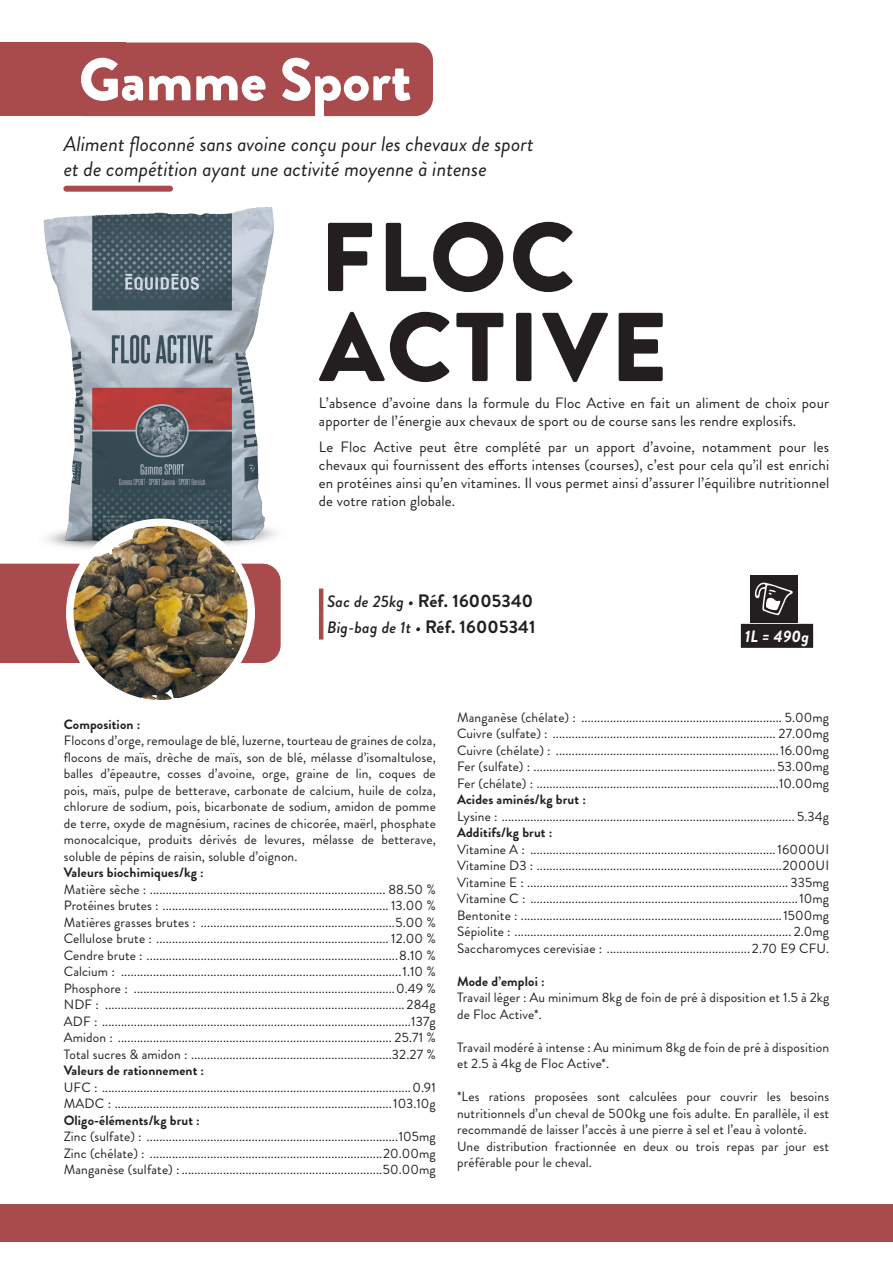
<style>
.page{position:relative;width:893px;height:1263px;background:#fff}
.page>*{position:absolute;margin:0;border:0;box-sizing:border-box;transform-origin:0 0}
.t1{font:900 97.5px "Brandon Grotesque";letter-spacing:.03em;color:#231f20}
.t2{font:900 60px "Brandon Grotesque";color:#fff}
.t3{font:italic 21px/25.2px "Brandon Grotesque";color:#231f20}
.t4{font:700 18px "Brandon Grotesque";letter-spacing:.01em;color:#231f20}
.t5{font:italic 500 16.5px "Brandon Grotesque";letter-spacing:.01em;color:#231f20}
.t6{font:italic 700 16.5px "Brandon Grotesque";letter-spacing:.01em;color:#fff}
.t7{font:15px/18px "Brandon Grotesque";letter-spacing:.01em;color:#231f20}
.t8{font:13.5px/16.5px "Brandon Grotesque";letter-spacing:.01em;color:#231f20;text-align:justify}
.t9{font:700 13.5px "Brandon Grotesque";letter-spacing:.01em;color:#231f20}
.s1{font-weight:500;font-style:italic;font-size:16.5px}
.s2{font-weight:700;font-style:normal;font-size:18px}
</style>
<div class="page">
<div style="left:0;top:1204px;width:893px;height:38px;background:#a94b4d"></div>
<div style="left:0;top:564px;width:281px;height:99px;background:#a94b4d"></div>
<div style="left:0;top:43px;width:125px;height:73px;background:#a94b4d"></div>
<div style="left:66px;top:186px;width:104px;height:6px;background:#a94b4d"></div>
<img style="left:5px;top:207px;width:276px;height:371px">
<img style="left:70px;top:522px;width:181px;height:182px;border-radius:91px">
<div style="left:66px;top:519px;width:189px;height:188px;border:8px solid #fff;border-radius:50%"></div>
<hr style="left:319px;top:588px;width:4px;height:26px;background:#a94b4d">
<hr style="left:319px;top:614px;width:4px;height:26px;background:#a94b4d">
<div style="left:66px;top:43px;width:367px;height:73px;background:#a94b4d;border-radius:18px"></div>
<div style="left:750px;top:575px;width:48px;height:48px;background:#231f20"></div>
<svg style="left:754px;top:582px;width:39px;height:33px"></svg>
<div style="left:741px;top:624px;width:72px;height:24px;background:#231f20"></div>
<h2 class="t2" style="left:79px;top:37px;width:334px">Gamme Sport</h2>
<h3 class="t3" style="left:64px;top:131px;width:471px">Aliment floconné sans avoine conçu pour les chevaux de sport et de compétition ayant une activité moyenne à intense</h3>
<h1 class="t1" style="left:320px;top:188px;width:257px">FLOC</h1>
<h1 class="t1" style="left:320px;top:278px;width:349px">ACTIVE</h1>
<p class="t7" style="left:319px;top:407px;width:512px;line-height:26.5px">apporter de l’énergie aux chevaux de sport ou de course sans les rendre explosifs.<br>Le Floc Active peut être complété par un apport d’avoine, notamment pour les</p>
<p class="t7" style="left:319px;top:456px;width:512px;text-align:justify">chevaux qui fournissent des efforts intenses (courses), c’est pour cela qu’il est enrichi en protéines ainsi qu’en vitamines. Il vous permet ainsi d’assurer l’équilibre nutritionnel de votre ration globale.</p>
<p class="t7" style="left:319px;top:394px;width:512px">L’absence d’avoine dans la formule du Floc Active en fait un aliment de choix pour</p>
<h3 class="t4" style="left:327px;top:588px;width:208px"><span class="s1">Sac de 25kg •</span> Réf. 16005340</h3>
<p class="t5" style="left:327px;top:615px;width:210px">Big-bag de 1t • <span class="s2">Réf. 16005341</span></p>
<p class="t6" style="left:745px;top:624px;width:66px">1L = 490g</p>
<p class="t9" style="left:64px;top:715px;width:78px">Composition :</p>
<p class="t8" style="left:64px;top:733px;width:374px">Flocons d’orge, remoulage de blé, luzerne, tourteau de graines de colza, flocons de maïs, drèche de maïs, son de blé, mélasse d’isomaltulose, balles d’épeautre, cosses d’avoine, orge, graine de lin, coques de pois, maïs, pulpe de betterave, carbonate de calcium, huile de colza, chlorure de sodium, pois, bicarbonate de sodium, amidon de pomme de terre, oxyde de magnésium, racines de chicorée, maërl, phosphate monocalcique, produits dérivés de levures, mélasse de betterave, soluble de pépins de raisin, soluble d’oignon.</p>
<p class="t9" style="left:64px;top:863px;width:142px">Valeurs biochimiques/kg :</p>
<p class="t8" style="left:64px;top:881px;width:374px">Matière sèche : .......................................................................... 88.50 % Protéines brutes : ....................................................................... 13.00 % Matières grasses brutes : .............................................................5.00 % Cellulose brute : ......................................................................... 12.00 % Cendre brute : ...............................................................................8.10 % Calcium : ........................................................................................1.10 % Phosphore : ..................................................................................0.49 % NDF : .............................................................................................. 284g ADF : .................................................................................................137g Amidon : ...................................................................................... 25.71 % Total sucres &amp; amidon : ...............................................................32.27 %</p>
<p class="t9" style="left:64px;top:1061px;width:142px">Valeurs de rationnement :</p>
<p class="t8" style="left:64px;top:1079px;width:374px">UFC : .................................................................................................0.91<br>MADC : .......................................................................................103.10g</p>
<p class="t9" style="left:64px;top:1111px;width:138px">Oligo-éléments/kg brut :</p>
<p class="t8" style="left:64px;top:1129px;width:374px">Zinc (sulfate) : ...............................................................................105mg Zinc (chélate) : .........................................................................20.00mg Manganèse (sulfate) : ...............................................................50.00mg</p>
<p class="t8" style="left:457px;top:709px;width:374px">Manganèse (chélate) : ............................................................... 5.00mg Cuivre (sulfate) : ...................................................................... 27.00mg Cuivre (chélate) : ......................................................................16.00mg Fer (sulfate) : ............................................................................ 53.00mg Fer (chélate) : ............................................................................10.00mg</p>
<p class="t9" style="left:457px;top:790px;width:130px">Acides aminés/kg brut :</p>
<p class="t8" style="left:457px;top:808px;width:374px">Lysine : ............................................................................................ 5.34g</p>
<p class="t9" style="left:457px;top:823px;width:97px">Additifs/kg brut :</p>
<p class="t8" style="left:457px;top:841px;width:374px">Vitamine A : .............................................................................16000UI Vitamine D3 : .............................................................................2000UI Vitamine E : .................................................................................. 335mg Vitamine C : ....................................................................................10mg Bentonite : ..................................................................................1500mg Sépiolite : ....................................................................................... 2.0mg Saccharomyces cerevisiae : ............................................. 2.70 E9 CFU.</p>
<p class="t9" style="left:457px;top:971px;width:89px">Mode d’emploi :</p>
<p class="t8" style="left:457px;top:989px;width:374px">Travail léger : Au minimum 8kg de foin de pré à disposition et 1.5 à 2kg de Floc Active*.</p>
<p class="t8" style="left:457px;top:1039px;width:373px">Travail modéré à intense : Au minimum 8kg de foin de pré à disposition et 2.5 à 4kg de Floc Active*.</p>
<p class="t8" style="left:457px;top:1088px;width:374px;text-align:left">*Les rations proposées sont calculées pour couvrir les besoins nutritionnels d’un cheval de 500kg une fois adulte. En parallèle, il est recommandé de laisser l’accès à une pierre à sel et l’eau à volonté.<br>Une distribution fractionnée en deux ou trois repas par jour est préférable pour le cheval.</p>
</div>
